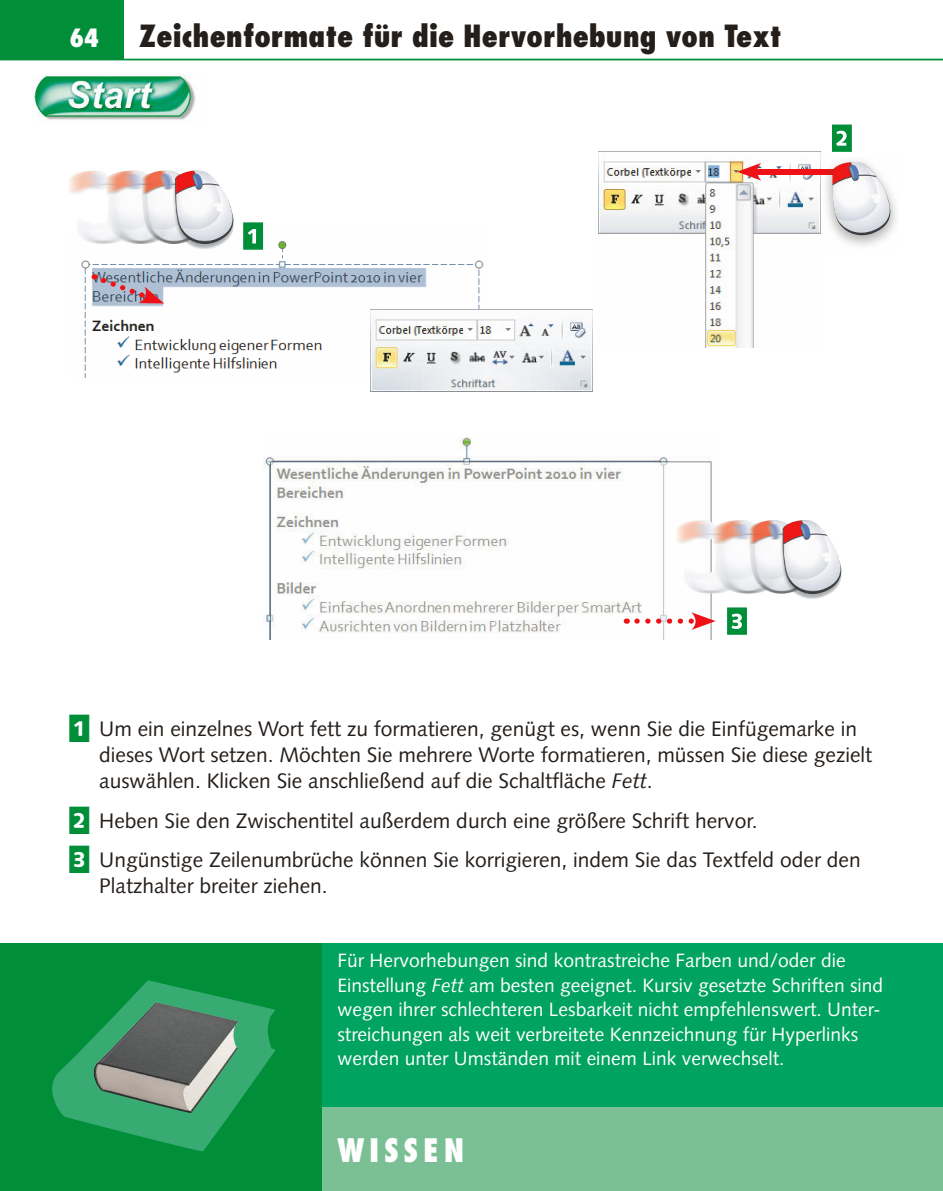
<style>
.page{position:relative;width:943px;height:1191px;background:#fff}
.page>*{position:absolute;margin:0;border:0;box-sizing:border-box;transform-origin:0 0}
.t1{font:800 condensed 31.5px "Futura";letter-spacing:.15em;color:#fefefe}
.t2{font:800 condensed 29.75px "Futura";color:#251f1b}
.t3{font:800 condensed 24.5px "Futura";color:#fefefe}
.t4{font:21px/26.2px "Syntax LT Std";color:#251f1b}
.t5{font:19.25px/24.5px "Syntax LT Std";color:#fefefe}
.s1{font-family:"Bfb numbers Normal";font-size:34.12px;color:#008e39}
.s2{font-style:italic}
</style>
<div class="page">
<div style="left:0;top:943px;width:322px;height:248px;background:#008e39"></div>
<div style="left:0;top:0;width:124px;height:60px;background:#008e39"></div>
<img style="left:52px;top:980px;width:223px;height:171px">
<img style="left:94px;top:1002px;width:144px;height:111px">
<hr style="left:0;top:59px;width:943px;height:1px;background:#008e39">
<img style="left:598px;top:152px;width:222px;height:195px">
<img style="left:78px;top:230px;width:410px;height:147px">
<img style="left:370px;top:310px;width:222px;height:82px">
<svg style="left:727px;top:607px;width:20px;height:28px"></svg>
<svg style="left:832px;top:124px;width:19px;height:28px"></svg>
<svg style="left:243px;top:222px;width:20px;height:28px"></svg>
<div style="left:322px;top:1106px;width:621px;height:85px;background:#7ac094"></div>
<div style="left:322px;top:943px;width:621px;height:163px;background:#00a35f"></div>
<img style="left:263px;top:437px;width:453px;height:202px">
<svg style="left:637px;top:612px;width:78px;height:18px"></svg>
<svg style="left:94px;top:274px;width:70px;height:29px;background:#a596a8"></svg>
<img style="left:69px;top:170px;width:124px;height:24px">
<img style="left:675px;top:520px;width:129px;height:24px">
<div style="left:751px;top:169px;width:97px;height:5px;background:#ee1217"></div>
<svg style="left:737px;top:163px;width:24px;height:18px"></svg>
<img style="left:822px;top:160px;width:75px;height:86px">
<img style="left:822px;top:169px;width:10px;height:5px">
<img style="left:832px;top:162px;width:56px;height:73px">
<img style="left:33px;top:74px;width:163px;height:46px">
<p class="t3" style="left:69px;top:22px;width:31px">64</p>
<h2 class="t2" style="left:139px;top:17px;width:644px">Zeichenformate für die hervorhebung von text</h2>
<p class="t4" style="left:99px;top:715px;width:774px;text-indent:-30px"><span class="s1">A</span> Um ein einzelnes Wort fett zu formatieren, genügt es, wenn Sie die Einfügemarke in dieses Wort setzen. Möchten Sie mehrere Worte formatieren, müssen Sie diese gezielt auswählen. Klicken Sie anschließend auf die Schaltfläche <span class="s2">Fett</span>.</p>
<p class="t4" style="left:69px;top:800px;width:792px;line-height:39.4px"><span class="s1">B</span> Heben Sie den Zwischentitel außerdem durch eine größere Schrift hervor.<br><span class="s1">C</span> Ungünstige Zeilenumbrüche können Sie korrigieren, indem Sie das Textfeld oder den</p>
<p class="t4" style="left:99px;top:873px;width:230px">Platzhalter breiter ziehen.</p>
<p class="t5" style="left:337px;top:948px;width:547px">Für Hervorhebungen sind kontrastreiche Farben und/oder die Einstellung <span class="s2">Fett</span> am besten geeignet. Kursiv gesetzte Schriften sind wegen ihrer schlechteren Lesbarkeit nicht empfehlenswert. Unter&shy;streichungen als weit verbreitete Kennzeichnung für Hyperlinks werden unter Umständen mit einem Link verwechselt.</p>
<h1 class="t1" style="left:337px;top:1129px;width:128px">WiSSEn</h1>
</div>
